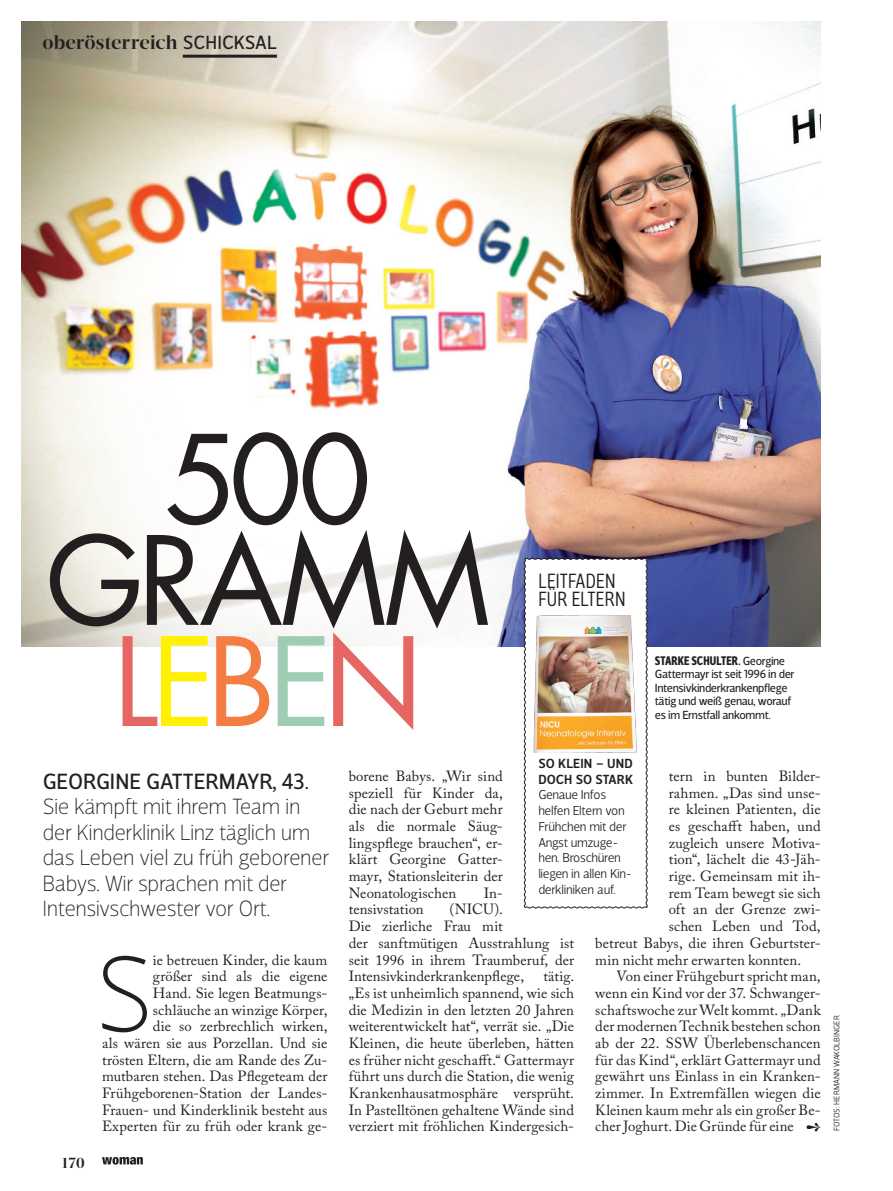
<style>
.page{position:relative;width:893px;height:1191px;background:#fff}
.page>*{position:absolute;margin:0;border:0;box-sizing:border-box;transform-origin:0 0}
.HL_66pt{font:119.25px/101.1px "Futura Std";letter-spacing:-.05em;color:#231f20;text-align:center}
.LT_Inital_5{font:100 109.35px "Velino Sans";color:#231f20}
.VS_velino_15_17{font:100 22.5px/25.5px "Velino Sans";letter-spacing:-.02em;color:#231f20}
.KA_headline_14_cond{font:300 21px/18px "Velino Sans Condensed";letter-spacing:.005em;color:#231f20}
.SEITENrubriken{font:700 19.5px "Velino Display";letter-spacing:-.005em;color:#231f20}
.t1{font:700 15px "Velino Display";color:#231f20}
.LT_Inital_5-2{font:14.7px/16.6px "Adobe Caslon Pro";letter-spacing:.005em;color:#231f20;text-align:justify}
.LT_einzug{font:14.7px/16.6px "Adobe Caslon Pro";letter-spacing:.005em;color:#231f20;text-align:justify}
.KA_vorspann{font:500 13.5px/15.8px "Velino Sans";letter-spacing:.005em;color:#231f20}
.KA_vorspann-2{font:300 13.2px/15.8px "Velino Sans";letter-spacing:-.02em;color:#231f20}
.BU_text_bold{font:700 12.75px "Velino Sans Condensed";letter-spacing:.005em;color:#231f20}
.BU_text_bold-2{font:12px/13.5px "Velino Sans";letter-spacing:-.025em;color:#231f20}
.Fotocredit{font:300 8.25px "Velino Sans";letter-spacing:.005em;color:#231f20}
.s1{font-family:"Velino Sans";font-weight:400}
.s2{color:#e66663}
.s3{color:#fff101}
.s4{color:#f47d44}
.s5{color:#9ecdb4}
.s6{font-family:"Velino Sans";font-weight:400;font-size:12px}
.s7{font-weight:400}
</style>
<div class="page">
<img style="left:21px;top:21px;width:800px;height:625px">
<svg style="left:524px;top:557px;width:124px;height:351px"></svg>
<img style="left:534px;top:615px;width:102px;height:137px">
<svg style="left:807px;top:1123px;width:14px;height:8px"></svg>
<hr style="left:183px;top:55px;width:94px;height:3px;background:#231f20">
<svg style="left:102px;top:1157px;width:41px;height:7px"></svg>
<p class="SEITENrubriken" style="left:43px;top:30px;width:236px">oberösterreich <span class="s1">schicksal</span></p>
<p class="HL_66pt" style="left:46px;top:430px;width:446px">500<br>GRAMM<br><span class="s2">L</span><span class="s3">E</span><span class="s4">B</span><span class="s5">E</span><span class="s2">N</span></p>
<p class="KA_headline_14_cond" style="left:538px;top:572px;width:88px">LEITFADEN<br>FÜR ELTERN</p>
<p class="BU_text_bold" style="left:655px;top:652px;width:132px">STARKE SCHULTER. <span class="s6">Georgine</span></p>
<p class="BU_text_bold-2" style="left:655px;top:667px;width:141px">Gattermayr ist seit 1996 in der<br>Intensivkinderkrankenpflege tätig und weiß genau, worauf es im Ernstfall ankommt.</p>
<p class="VS_velino_15_17" style="left:43px;top:768px;width:288px"><span class="s7">Georgine Gattermayr, 43.<br></span>Sie kämpft mit ihrem Team in der Kinderklinik Linz täglich um das Leben viel zu früh geborener<br>Babys. Wir sprachen mit der<br>Intensivschwester vor Ort.</p>
<p class="t1" style="left:62px;top:1154px;width:25px">170</p>
<p class="LT_Inital_5-2" style="left:102px;top:951px;width:227px;text-align:right">ie betreuen Kinder, die kaum<br>größer sind als die eigene<br>Hand. Sie legen Beatmungs&shy;schläuche an winzige Körper,<br>die so zerbrechlich wirken,<br>als wären sie aus Porzellan. Und sie trösten Eltern, die am Rande des Zu&shy;mutbaren stehen. Das Pflegeteam der<br>Frühgeborenen-Station der Landes-<br>Frauen- und Kinderklinik besteht aus<br>Experten für zu früh oder krank ge-</p>
<p class="LT_Inital_5" style="left:94px;top:930px;width:61px">S</p>
<p class="KA_vorspann" style="left:538px;top:755px;width:96px">SO KLEIN – UND<br>DOCH SO STARK</p>
<p class="KA_vorspann-2" style="left:538px;top:787px;width:95px">Genaue Infos helfen Eltern von<br>Frühchen mit der<br>Angst umzuge&shy;hen. Broschüren liegen in allen Kin&shy;derkliniken auf.</p>
<p class="LT_Inital_5-2" style="left:349px;top:767px;width:156px">borene Babys. „Wir sind speziell für Kinder da, die nach der Geburt mehr als die normale Säug&shy;lingspflege brauchen“, er&shy;klärt Georgine Gatter&shy;mayr, Stationsleiterin der Neonatologischen</p>
<p class="LT_Inital_5-2" style="left:669px;top:767px;width:154px">tern in bunten Bilder-</p>
<p class="LT_Inital_5-2" style="left:669px;top:784px;width:154px">rahmen. „Das sind unse-</p>
<p class="LT_Inital_5-2" style="left:669px;top:801px;width:154px">re kleinen Patienten, die</p>
<p class="LT_Inital_5-2" style="left:669px;top:817px;width:154px">es geschafft haben, und</p>
<p class="LT_Inital_5-2" style="left:669px;top:834px;width:154px">zugleich unsere Motiva-</p>
<p class="LT_Inital_5-2" style="left:669px;top:851px;width:154px">tion“, lächelt die 43-Jäh-</p>
<p class="LT_Inital_5-2" style="left:669px;top:867px;width:154px">rige. Gemeinsam mit ih-</p>
<p class="LT_Inital_5-2" style="left:669px;top:884px;width:153px">rem Team bewegt sie sich</p>
<p class="LT_Inital_5-2" style="left:669px;top:901px;width:154px">oft an der Grenze zwi-</p>
<p class="LT_Inital_5-2" style="left:669px;top:917px;width:154px">schen Leben und Tod,</p>
<p class="LT_Inital_5-2" style="left:595px;top:934px;width:227px">betreut Babys, die ihren Geburtster-</p>
<p class="LT_Inital_5-2" style="left:595px;top:951px;width:207px">min nicht mehr erwarten konnten.</p>
<p class="LT_einzug" style="left:595px;top:967px;width:227px;text-indent:21px">Von einer Frühgeburt spricht man, wenn ein Kind vor der 37. Schwanger&shy;schaftswoche zur Welt kommt. „Dank der modernen Technik bestehen schon ab der 22. SSW Überlebenschancen für das Kind“, erklärt Gattermayr und gewährt uns Einlass in ein Kranken&shy;zimmer. In Extremfällen wiegen die Kleinen kaum mehr als ein großer Be&shy;cher Joghurt. Die Gründe für eine</p>
<p class="LT_Inital_5-2" style="left:484px;top:884px;width:21px">In-</p>
<p class="LT_Inital_5-2" style="left:349px;top:901px;width:227px;text-align:left;text-indent:101px">(NICU).<br>Die zierliche Frau mit<br>der sanftmütigen Ausstrahlung ist seit 1996 in ihrem Traumberuf, der<br>Intensivkinderkrankenpflege,</p>
<p class="LT_Inital_5-2" style="left:349px;top:901px;width:77px">tensivstation</p>
<p class="LT_Inital_5-2" style="left:349px;top:967px;width:227px;text-indent:195px">tätig. „Es ist unheimlich spannend, wie sich die Medizin in den letzten 20 Jahren weiterentwickelt hat“, verrät sie. „Die Kleinen, die heute überleben, hätten es früher nicht geschafft.“ Gattermayr führt uns durch die Station, die wenig Krankenhausatmosphäre versprüht.<br>In Pastelltönen gehaltene Wände sind verziert mit fröhlichen Kindergesich-</p>
<p class="Fotocredit" style="left:832px;top:1131px;width:118px;rotate:-90deg">Fotos: hermann wakolbi nger</p>
</div>
